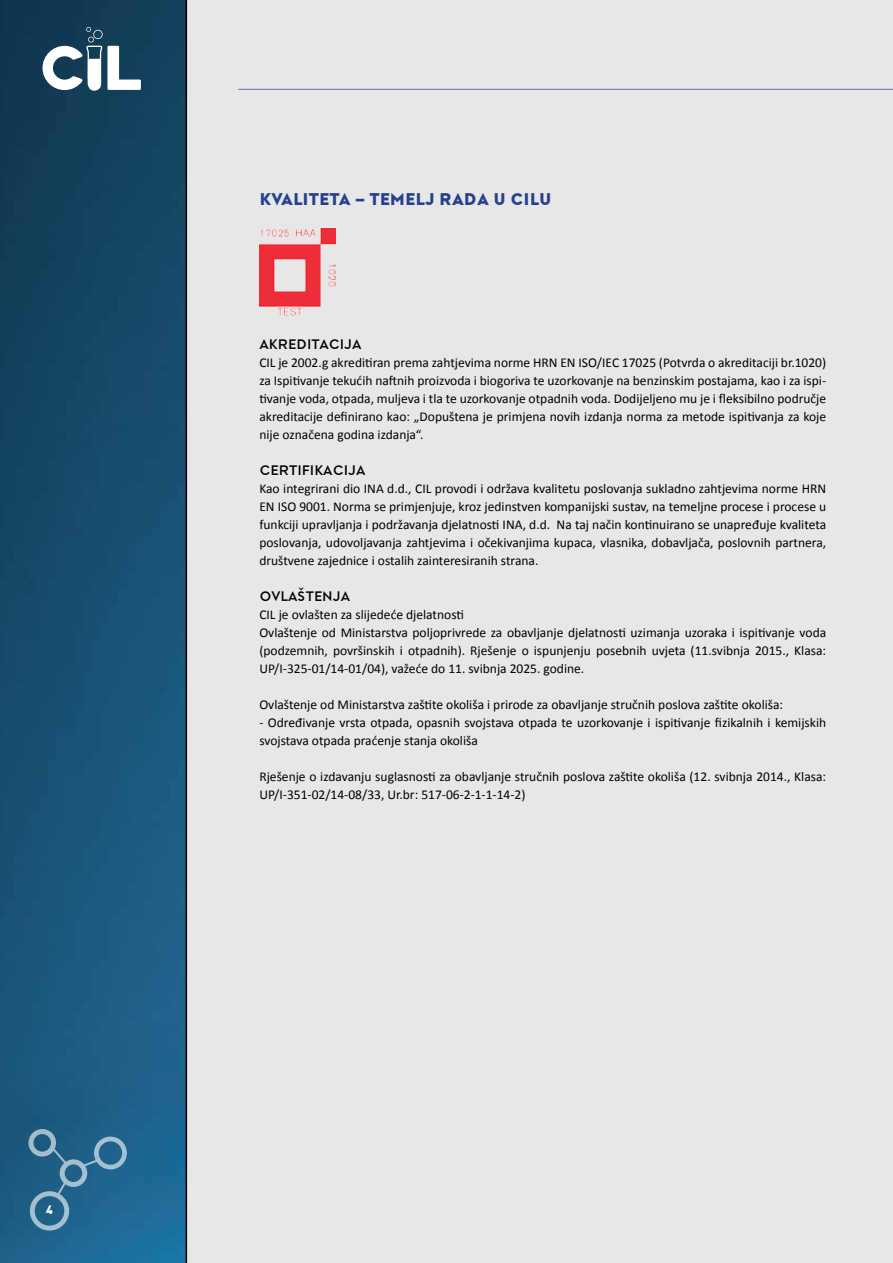
<style>
.page{position:relative;width:893px;height:1263px;background:#e7e7e7}
.page>*{position:absolute;margin:0;border:0;box-sizing:border-box;transform-origin:0 0}
.t1{font:900 16.5px "Molgroup";color:#25408f}
.t2{font:13.5px/18px "Calibri";color:#000}
.t3{font:13.5px "Molgroup";color:#000}
.t4{font:900 12px "Molgroup";color:#fff}
</style>
<div class="page">
<hr style="left:238px;top:89px;width:655px;height:1px;background:#6576a9">
<svg style="left:0;top:0;width:187px;height:1263px;background:#184f70"></svg>
<svg style="left:43px;top:27px;width:98px;height:64px;background:#617d8f"></svg>
<svg style="left:28px;top:1129px;width:99px;height:101px;background:#357196"></svg>
<img style="left:259px;top:228px;width:76px;height:88px">
<p class="t4" style="left:46px;top:1202px;width:9px">4</p>
<p class="t1" style="left:259px;top:188px;width:294px">KVALITETA – TEMELJ RADA U CILU</p>
<p class="t3" style="left:259px;top:336px;width:104px">AKREDITACIJA</p>
<p class="t2" style="left:259px;top:354px;width:568px;text-align:justify">CIL je 2002.g akreditiran prema zahtjevima norme HRN EN ISO/IEC 17025 (Potvrda o akreditaciji br.1020) za Ispitivanje tekućih naftnih proizvoda i biogoriva te uzorkovanje na benzinskim postajama, kao i za ispi&shy;tivanje voda, otpada, muljeva i tla te uzorkovanje otpadnih voda. Dodijeljeno mu je i fleksibilno područje akreditacije definirano kao: „Dopuštena je primjena novih izdanja norma za metode ispitivanja za koje nije označena godina izdanja“.</p>
<p class="t3" style="left:259px;top:462px;width:108px">CERTIFIKACIJA</p>
<p class="t2" style="left:259px;top:480px;width:568px;text-align:justify">Kao integrirani dio INA d.d., CIL provodi i održava kvalitetu poslovanja sukladno zahtjevima norme HRN EN ISO 9001. Norma se primjenjuje, kroz jedinstven kompanijski sustav, na temeljne procese i procese u funkciji upravljanja i podržavanja djelatnosti INA, d.d. Na taj način kontinuirano se unapređuje kvaliteta poslovanja, udovoljavanja zahtjevima i očekivanjima kupaca, vlasnika, dobavljača, poslovnih partnera, društvene zajednice i ostalih zainteresiranih strana.</p>
<p class="t3" style="left:259px;top:587px;width:92px">OVLAŠTENJA</p>
<p class="t2" style="left:259px;top:606px;width:568px">CIL je ovlašten za slijedeće djelatnosti<br>Ovlaštenje od Ministarstva poljoprivrede za obavljanje djelatnosti uzimanja uzoraka i ispitivanje voda (podzemnih, površinskih i otpadnih). Rješenje o ispunjenju posebnih uvjeta (11.svibnja 2015., Klasa:<br>UP/I-325-01/14-01/04), važeće do 11. svibnja 2025. godine.</p>
<p class="t2" style="left:259px;top:696px;width:525px">Ovlaštenje od Ministarstva zaštite okoliša i prirode za obavljanje stručnih poslova zaštite okoliša:</p>
<p class="t2" style="left:259px;top:714px;width:568px">- Određivanje vrsta otpada, opasnih svojstava otpada te uzorkovanje i ispitivanje fizikalnih i kemijskih svojstava otpada praćenje stanja okoliša</p>
<p class="t2" style="left:259px;top:768px;width:568px">Rješenje o izdavanju suglasnosti za obavljanje stručnih poslova zaštite okoliša (12. svibnja 2014., Klasa:<br>UP/I-351-02/14-08/33, Ur.br: 517-06-2-1-1-14-2)</p>
</div>
